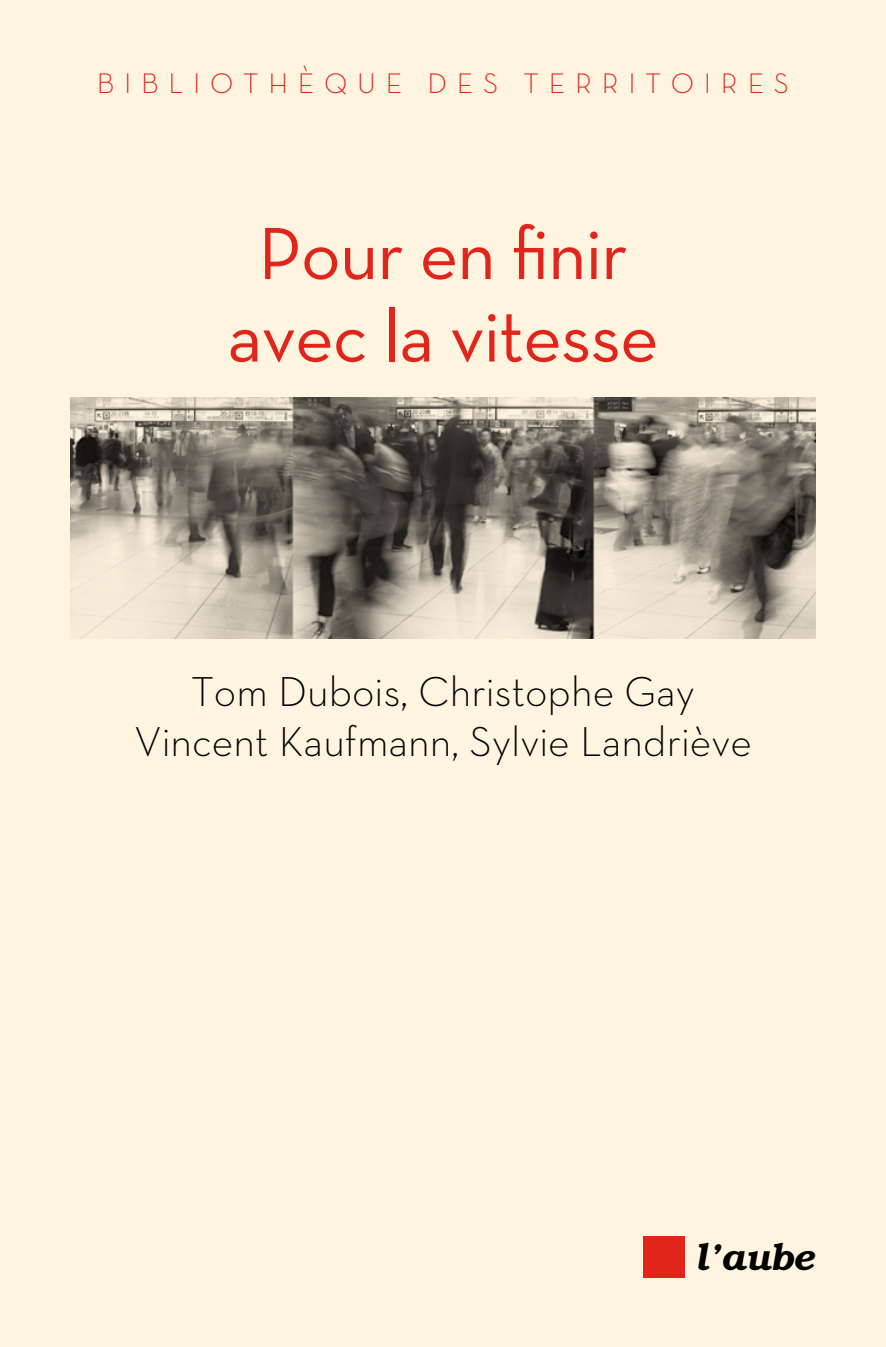
<style>
.page{position:relative;width:886px;height:1347px;background:#fff}
.page>*{position:absolute;margin:0;border:0;box-sizing:border-box;transform-origin:0 0}
.t1{font:75px/82.5px "Neutra Text";letter-spacing:-.015em;color:#e1251b;text-align:center}
.t2{font:300 42.5px/50px "Neutra Text";color:#000;text-align:center}
.t3{font:italic 600 37px "Bookman";color:#000}
.t4{font:300 28.75px "Neutra Text TFPS";letter-spacing:.34em;color:#e1251b}
</style>
<div class="page">
<div style="left:0;top:0;width:886px;height:1346px;background:#fff4e0"></div>
<div style="left:643px;top:1236px;width:42px;height:41px;background:#e1251b"></div>
<img style="left:71px;top:397px;width:744px;height:241px">
<p class="t4" style="left:97px;top:66px;width:694px">BIBLIOTHÈQUE DES TERRITOIRES</p>
<h1 class="t1" style="left:227px;top:211px;width:433px">Pour en finir avec la vitesse</h1>
<p class="t2" style="left:134px;top:666px;width:619px">Tom Dubois, Christophe Gay<br>Vincent Kaufmann, Sylvie Landriève</p>
<p class="t3" style="left:694px;top:1235px;width:121px">l’aube</p>
</div>
